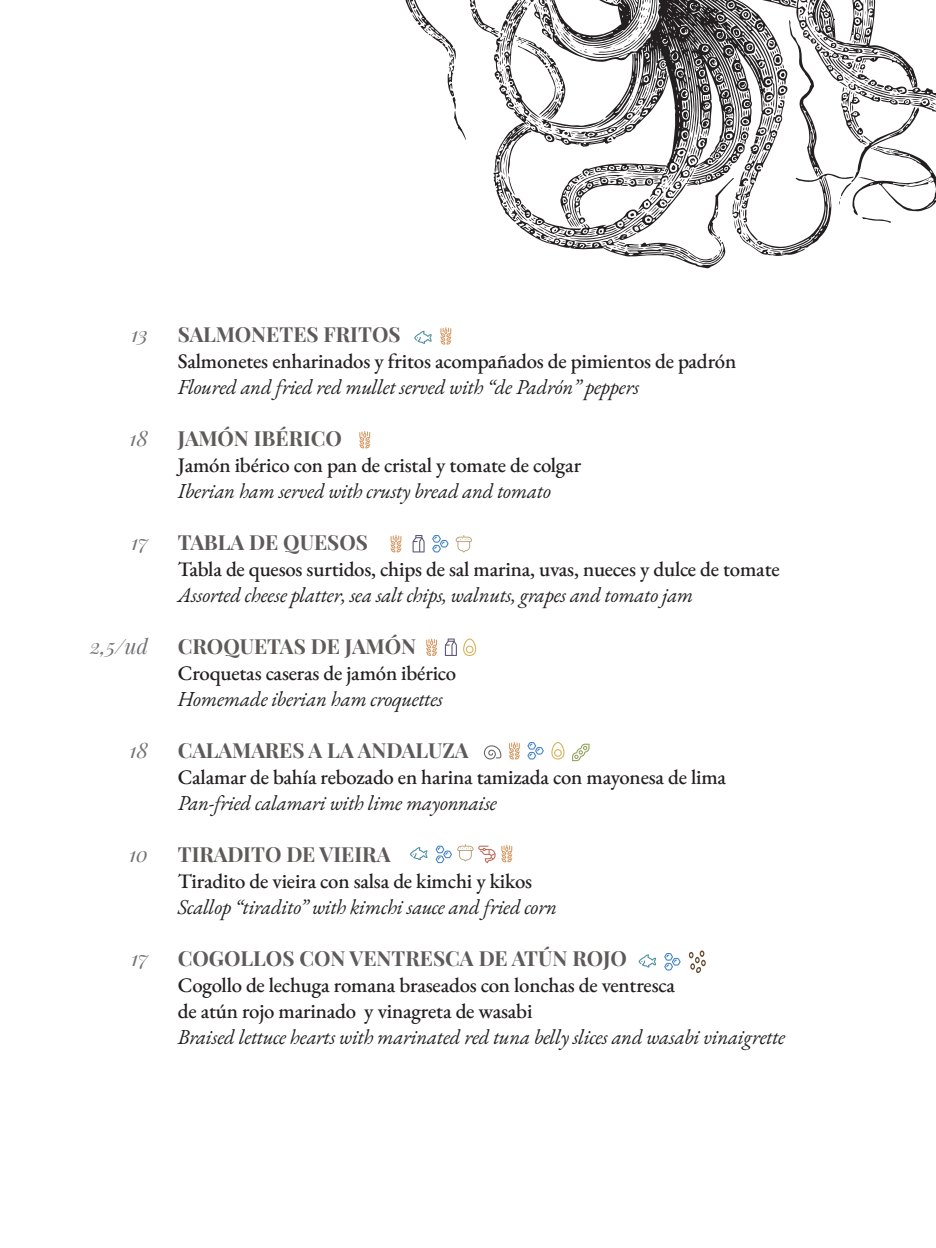
<style>
.page{position:relative;width:936px;height:1248px;background:#fff}
.page>*{position:absolute;margin:0;border:0;box-sizing:border-box;transform-origin:0 0}
.t1{font:500 20.8px/26px "EB Garamond";letter-spacing:-.01em;color:#231f20}
.t2{font:italic 20.8px "EB Garamond";letter-spacing:-.01em;color:#231f20}
.t3{font:700 20.8px "Playfair Display";color:#5e5a59}
.t4{font:italic 20.8px "Playfair Display";color:#717275}
</style>
<div class="page">
<svg style="left:405px;top:0;width:530px;height:268px"></svg>
<svg style="left:484px;top:745px;width:17px;height:14px"></svg>
<svg style="left:432px;top:535px;width:16px;height:17px"></svg>
<svg style="left:426px;top:638px;width:11px;height:18px"></svg>
<svg style="left:501px;top:845px;width:11px;height:17px"></svg>
<svg style="left:390px;top:535px;width:11px;height:17px"></svg>
<svg style="left:509px;top:742px;width:11px;height:17px"></svg>
<svg style="left:359px;top:431px;width:11px;height:17px"></svg>
<svg style="left:440px;top:327px;width:11px;height:17px"></svg>
<svg style="left:463px;top:638px;width:13px;height:18px"></svg>
<svg style="left:412px;top:535px;width:12px;height:17px"></svg>
<svg style="left:445px;top:638px;width:12px;height:18px"></svg>
<svg style="left:527px;top:742px;width:17px;height:17px"></svg>
<svg style="left:551px;top:742px;width:13px;height:17px"></svg>
<svg style="left:664px;top:953px;width:16px;height:17px"></svg>
<svg style="left:410px;top:847px;width:17px;height:13px"></svg>
<svg style="left:638px;top:954px;width:18px;height:13px"></svg>
<svg style="left:414px;top:331px;width:17px;height:13px"></svg>
<svg style="left:435px;top:844px;width:60px;height:19px"></svg>
<svg style="left:455px;top:535px;width:17px;height:17px"></svg>
<svg style="left:572px;top:743px;width:17px;height:18px"></svg>
<svg style="left:688px;top:950px;width:17px;height:23px"></svg>
<p class="t4" style="left:131px;top:318px;width:18px">13</p>
<p class="t4" style="left:130px;top:422px;width:20px">18</p>
<p class="t4" style="left:131px;top:526px;width:19px">17</p>
<p class="t4" style="left:90px;top:630px;width:60px">2,5/ud</p>
<p class="t4" style="left:130px;top:734px;width:20px">18</p>
<p class="t4" style="left:129px;top:838px;width:20px">10</p>
<p class="t4" style="left:131px;top:942px;width:19px">17</p>
<p class="t3" style="left:178px;top:318px;width:224px">SALMONETES FRITOS</p>
<p class="t1" style="left:178px;top:348px;width:560px">Salmonetes enharinados y fritos acompañados de pimientos de padrón</p>
<p class="t2" style="left:178px;top:373px;width:463px">Floured and fried red mullet served with “de Padrón” peppers</p>
<p class="t3" style="left:178px;top:422px;width:166px">JAMÓN IBÉRICO</p>
<p class="t1" style="left:178px;top:452px;width:405px">Jamón ibérico con pan de cristal y tomate de colgar</p>
<p class="t2" style="left:178px;top:477px;width:374px">Iberian ham served with crusty bread and tomato</p>
<p class="t3" style="left:178px;top:526px;width:192px">TABLA DE QUESOS</p>
<p class="t1" style="left:178px;top:556px;width:603px">Tabla de quesos surtidos, chips de sal marina, uvas, nueces y dulce de tomate</p>
<p class="t2" style="left:178px;top:581px;width:517px">Assorted cheese platter, sea salt chips, walnuts, grapes and tomato jam</p>
<p class="t3" style="left:178px;top:630px;width:240px">CROQUETAS DE JAMÓN</p>
<p class="t1" style="left:178px;top:660px;width:280px">Croquetas caseras de jamón ibérico</p>
<p class="t2" style="left:178px;top:685px;width:267px">Homemade iberian ham croquettes</p>
<p class="t3" style="left:178px;top:734px;width:292px">CALAMARES A LA ANDALUZA</p>
<p class="t1" style="left:178px;top:764px;width:550px">Calamar de bahía rebozado en harina tamizada con mayonesa de lima</p>
<p class="t2" style="left:178px;top:789px;width:321px">Pan-fried calamari with lime mayonnaise</p>
<p class="t3" style="left:178px;top:838px;width:214px">TIRADITO DE VIEIRA</p>
<p class="t1" style="left:178px;top:868px;width:356px">Tiradito de vieira con salsa de kimchi y kikos</p>
<p class="t2" style="left:178px;top:893px;width:380px">Scallop “tiradito” with kimchi sauce and fried corn</p>
<p class="t3" style="left:178px;top:942px;width:451px">COGOLLOS CON VENTRESCA DE ATÚN ROJO</p>
<p class="t1" style="left:178px;top:972px;width:498px">Cogollo de lechuga romana braseados con lonchas de ventresca de atún rojo marinado y vinagreta de wasabi</p>
<p class="t2" style="left:178px;top:1023px;width:609px">Braised lettuce hearts with marinated red tuna belly slices and wasabi vinaigrette</p>
</div>
